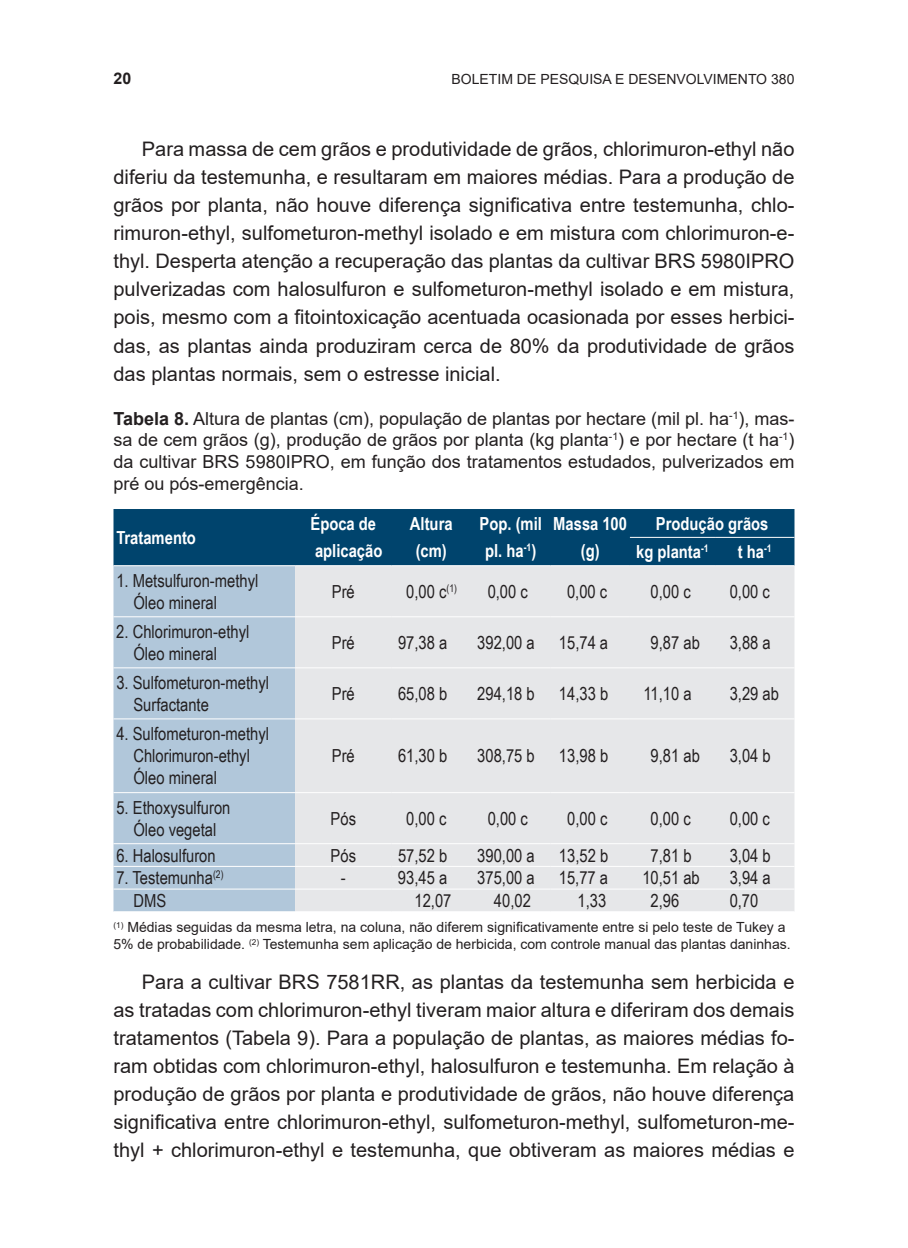
<style>
.page{position:relative;width:908px;height:1248px;background:#fff}
.page>*{position:absolute;margin:0;border:0;box-sizing:border-box;transform-origin:0 0}
.t1{font:20px/28px "Arial";color:#231f20;text-align:justify}
.t2{font:18px/22px "Arial Narrow";color:#231f20}
.t3{font:18px/21.6px "Arial";color:#231f20;text-align:justify}
.t4{font:700 18px/27px "Arial Narrow";color:#fff;text-align:center}
.t5{font:700 16px "Arial";color:#231f20}
.t6{font:14px/16.8px "Arial";color:#231f20}
.s1{font-weight:700}
</style>
<div class="page">
<div style="left:113px;top:509px;width:681px;height:56px;background:#00446d"></div>
<div style="left:113px;top:566px;width:182px;height:345px;background:#b1c7da"></div>
<div style="left:295px;top:566px;width:499px;height:345px;background:#e6e7e9"></div>
<hr style="left:629px;top:537px;width:85px;height:1px;background:#fff">
<hr style="left:714px;top:537px;width:80px;height:1px;background:#fff">
<hr style="left:113px;top:616px;width:182px;height:1px;background:#fff">
<hr style="left:295px;top:616px;width:96px;height:1px;background:#fff">
<hr style="left:391px;top:616px;width:80px;height:1px;background:#fff">
<hr style="left:471px;top:616px;width:79px;height:1px;background:#fff">
<hr style="left:550px;top:616px;width:79px;height:1px;background:#fff">
<hr style="left:629px;top:616px;width:85px;height:1px;background:#fff">
<hr style="left:714px;top:616px;width:80px;height:1px;background:#fff">
<hr style="left:113px;top:667px;width:182px;height:1px;background:#fff">
<hr style="left:295px;top:667px;width:96px;height:1px;background:#fff">
<hr style="left:391px;top:667px;width:80px;height:1px;background:#fff">
<hr style="left:471px;top:667px;width:79px;height:1px;background:#fff">
<hr style="left:550px;top:667px;width:79px;height:1px;background:#fff">
<hr style="left:629px;top:667px;width:85px;height:1px;background:#fff">
<hr style="left:714px;top:667px;width:80px;height:1px;background:#fff">
<hr style="left:113px;top:718px;width:182px;height:1px;background:#fff">
<hr style="left:295px;top:718px;width:96px;height:1px;background:#fff">
<hr style="left:391px;top:718px;width:80px;height:1px;background:#fff">
<hr style="left:471px;top:718px;width:79px;height:1px;background:#fff">
<hr style="left:550px;top:718px;width:79px;height:1px;background:#fff">
<hr style="left:629px;top:718px;width:85px;height:1px;background:#fff">
<hr style="left:714px;top:718px;width:80px;height:1px;background:#fff">
<hr style="left:113px;top:792px;width:182px;height:1px;background:#fff">
<hr style="left:295px;top:792px;width:96px;height:1px;background:#fff">
<hr style="left:391px;top:792px;width:80px;height:1px;background:#fff">
<hr style="left:471px;top:792px;width:79px;height:1px;background:#fff">
<hr style="left:550px;top:792px;width:79px;height:1px;background:#fff">
<hr style="left:629px;top:792px;width:85px;height:1px;background:#fff">
<hr style="left:714px;top:792px;width:80px;height:1px;background:#fff">
<hr style="left:113px;top:843px;width:182px;height:1px;background:#fff">
<hr style="left:295px;top:843px;width:96px;height:1px;background:#fff">
<hr style="left:391px;top:843px;width:80px;height:1px;background:#fff">
<hr style="left:471px;top:843px;width:79px;height:1px;background:#fff">
<hr style="left:550px;top:843px;width:79px;height:1px;background:#fff">
<hr style="left:629px;top:843px;width:85px;height:1px;background:#fff">
<hr style="left:714px;top:843px;width:80px;height:1px;background:#fff">
<hr style="left:113px;top:865px;width:182px;height:1px;background:#fff">
<hr style="left:295px;top:865px;width:96px;height:1px;background:#fff">
<hr style="left:391px;top:865px;width:80px;height:1px;background:#fff">
<hr style="left:471px;top:865px;width:79px;height:1px;background:#fff">
<hr style="left:550px;top:865px;width:79px;height:1px;background:#fff">
<hr style="left:629px;top:865px;width:85px;height:1px;background:#fff">
<hr style="left:714px;top:865px;width:80px;height:1px;background:#fff">
<hr style="left:113px;top:888px;width:182px;height:1px;background:#fff">
<hr style="left:295px;top:888px;width:96px;height:1px;background:#fff">
<hr style="left:391px;top:888px;width:80px;height:1px;background:#fff">
<hr style="left:471px;top:888px;width:79px;height:1px;background:#fff">
<hr style="left:550px;top:888px;width:79px;height:1px;background:#fff">
<hr style="left:629px;top:888px;width:85px;height:1px;background:#fff">
<hr style="left:714px;top:888px;width:80px;height:1px;background:#fff">
<p class="t5" style="left:113px;top:67px;width:19px">20</p>
<p class="t6" style="left:451px;top:70px;width:344px">BOLETIM DE PESQUISA E DESENVOLVIMENTO 380</p>
<p class="t1" style="left:113px;top:135px;width:682px;text-indent:28px">Para massa de cem grãos e produtividade de grãos, chlorimuron-ethyl não diferiu da testemunha, e resultaram em maiores médias. Para a produção de grãos por planta, não houve diferença significativa entre testemunha, chlo&shy;rimuron-ethyl, sulfometuron-methyl isolado e em mistura com chlorimuron-e&shy;thyl. Desperta atenção a recuperação das plantas da cultivar BRS 5980IPRO pulverizadas com halosulfuron e sulfometuron-methyl isolado e em mistura, pois, mesmo com a fitointoxicação acentuada ocasionada por esses herbici&shy;das, as plantas ainda produziram cerca de 80% da produtividade de grãos das plantas normais, sem o estresse inicial.</p>
<p class="t3" style="left:113px;top:407px;width:682px"><span class="s1">Tabela 8.</span> Altura de plantas (cm), população de plantas por hectare (mil pl. ha<sup>-1</sup>), mas&shy;sa de cem grãos (g), produção de grãos por planta (kg planta<sup>-1</sup>) e por hectare (t ha<sup>-1</sup>) da cultivar BRS 5980IPRO, em função dos tratamentos estudados, pulverizados em pré ou pós-emergência.</p>
<p class="t4" style="left:116px;top:523px;width:81px">Tratamento</p>
<p class="t4" style="left:310px;top:509px;width:73px;text-align:left">Época de aplicação</p>
<p class="t4" style="left:410px;top:509px;width:44px">Altura (cm)</p>
<p class="t4" style="left:479px;top:509px;width:64px">Pop. (mil pl. ha<sup>-1</sup>)</p>
<p class="t4" style="left:553px;top:509px;width:75px">Massa 100 (g)</p>
<p class="t4" style="left:636px;top:508px;width:134px;line-height:28.4px;text-align:left;text-indent:20px">Produção grãos kg planta<sup>-1</sup></p>
<p class="t4" style="left:737px;top:537px;width:35px">t ha<sup>-1</sup></p>
<p class="t2" style="left:133px;top:568px;width:126px;text-indent:-17px">1. Metsulfuron-methyl<br>Óleo mineral</p>
<p class="t2" style="left:332px;top:579px;width:24px">Pré</p>
<p class="t2" style="left:406px;top:579px;width:52px">0,00 c<sup>(1)</sup></p>
<p class="t2" style="left:487px;top:579px;width:42px">0,00 c</p>
<p class="t2" style="left:567px;top:579px;width:42px">0,00 c</p>
<p class="t2" style="left:650px;top:579px;width:42px">0,00 c</p>
<p class="t2" style="left:729px;top:579px;width:42px">0,00 c</p>
<p class="t2" style="left:133px;top:619px;width:117px;text-indent:-17px">2. Chlorimuron-ethyl<br>Óleo mineral</p>
<p class="t2" style="left:332px;top:630px;width:24px">Pré</p>
<p class="t2" style="left:398px;top:630px;width:51px">97,38 a</p>
<p class="t2" style="left:477px;top:630px;width:59px">392,00 a</p>
<p class="t2" style="left:558px;top:630px;width:51px">15,74 a</p>
<p class="t2" style="left:650px;top:630px;width:51px">9,87 ab</p>
<p class="t2" style="left:729px;top:630px;width:43px">3,88 a</p>
<p class="t2" style="left:133px;top:671px;width:137px;text-indent:-17px">3. Sulfometuron-methyl<br>Surfactante</p>
<p class="t2" style="left:332px;top:682px;width:24px">Pré</p>
<p class="t2" style="left:398px;top:682px;width:51px">65,08 b</p>
<p class="t2" style="left:477px;top:682px;width:59px">294,18 b</p>
<p class="t2" style="left:558px;top:682px;width:51px">14,33 b</p>
<p class="t2" style="left:643px;top:682px;width:50px">11,10 a</p>
<p class="t2" style="left:729px;top:682px;width:51px">3,29 ab</p>
<p class="t2" style="left:133px;top:722px;width:137px;text-indent:-17px">4. Sulfometuron-methyl<br>Chlorimuron-ethyl<br>Óleo mineral</p>
<p class="t2" style="left:332px;top:744px;width:24px">Pré</p>
<p class="t2" style="left:398px;top:744px;width:51px">61,30 b</p>
<p class="t2" style="left:477px;top:744px;width:59px">308,75 b</p>
<p class="t2" style="left:558px;top:744px;width:51px">13,98 b</p>
<p class="t2" style="left:650px;top:744px;width:51px">9,81 ab</p>
<p class="t2" style="left:729px;top:744px;width:43px">3,04 b</p>
<p class="t2" style="left:116px;top:795px;width:116px;text-align:center">5. Ethoxysulfuron<br>Óleo vegetal</p>
<p class="t2" style="left:330px;top:806px;width:27px">Pós</p>
<p class="t2" style="left:406px;top:806px;width:42px">0,00 c</p>
<p class="t2" style="left:487px;top:806px;width:42px">0,00 c</p>
<p class="t2" style="left:567px;top:806px;width:42px">0,00 c</p>
<p class="t2" style="left:650px;top:806px;width:42px">0,00 c</p>
<p class="t2" style="left:729px;top:806px;width:42px">0,00 c</p>
<p class="t2" style="left:116px;top:843px;width:101px">6. Halosulfuron</p>
<p class="t2" style="left:330px;top:843px;width:27px">Pós</p>
<p class="t2" style="left:398px;top:843px;width:51px">57,52 b</p>
<p class="t2" style="left:477px;top:843px;width:59px">390,00 a</p>
<p class="t2" style="left:558px;top:843px;width:51px">13,52 b</p>
<p class="t2" style="left:650px;top:843px;width:43px">7,81 b</p>
<p class="t2" style="left:729px;top:843px;width:43px">3,04 b</p>
<p class="t2" style="left:116px;top:866px;width:109px">7. Testemunha<sup>(2)</sup></p>
<p class="t2" style="left:341px;top:866px;width:6px">-</p>
<p class="t2" style="left:398px;top:866px;width:51px">93,45 a</p>
<p class="t2" style="left:477px;top:866px;width:59px">375,00 a</p>
<p class="t2" style="left:558px;top:866px;width:51px">15,77 a</p>
<p class="t2" style="left:642px;top:866px;width:59px">10,51 ab</p>
<p class="t2" style="left:729px;top:866px;width:43px">3,94 a</p>
<p class="t2" style="left:133px;top:888px;width:34px">DMS</p>
<p class="t2" style="left:414px;top:888px;width:38px">12,07</p>
<p class="t2" style="left:493px;top:888px;width:38px">40,02</p>
<p class="t2" style="left:577px;top:888px;width:30px">1,33</p>
<p class="t2" style="left:650px;top:888px;width:30px">2,96</p>
<p class="t2" style="left:729px;top:888px;width:30px">0,70</p>
<p class="t6" style="left:113px;top:918px;width:678px"><sup>(1)</sup> Médias seguidas da mesma letra, na coluna, não diferem significativamente entre si pelo teste de Tukey a<br>5% de probabilidade. <sup>(2)</sup> Testemunha sem aplicação de herbicida, com controle manual das plantas daninhas.</p>
<p class="t1" style="left:113px;top:967px;width:682px;text-indent:28px">Para a cultivar BRS 7581RR, as plantas da testemunha sem herbicida e as tratadas com chlorimuron-ethyl tiveram maior altura e diferiram dos demais tratamentos (Tabela 9). Para a população de plantas, as maiores médias fo&shy;ram obtidas com chlorimuron-ethyl, halosulfuron e testemunha. Em relação à produção de grãos por planta e produtividade de grãos, não houve diferença significativa entre chlorimuron-ethyl, sulfometuron-methyl, sulfometuron-me&shy;thyl + chlorimuron-ethyl e testemunha, que obtiveram as maiores médias e</p>
</div>
